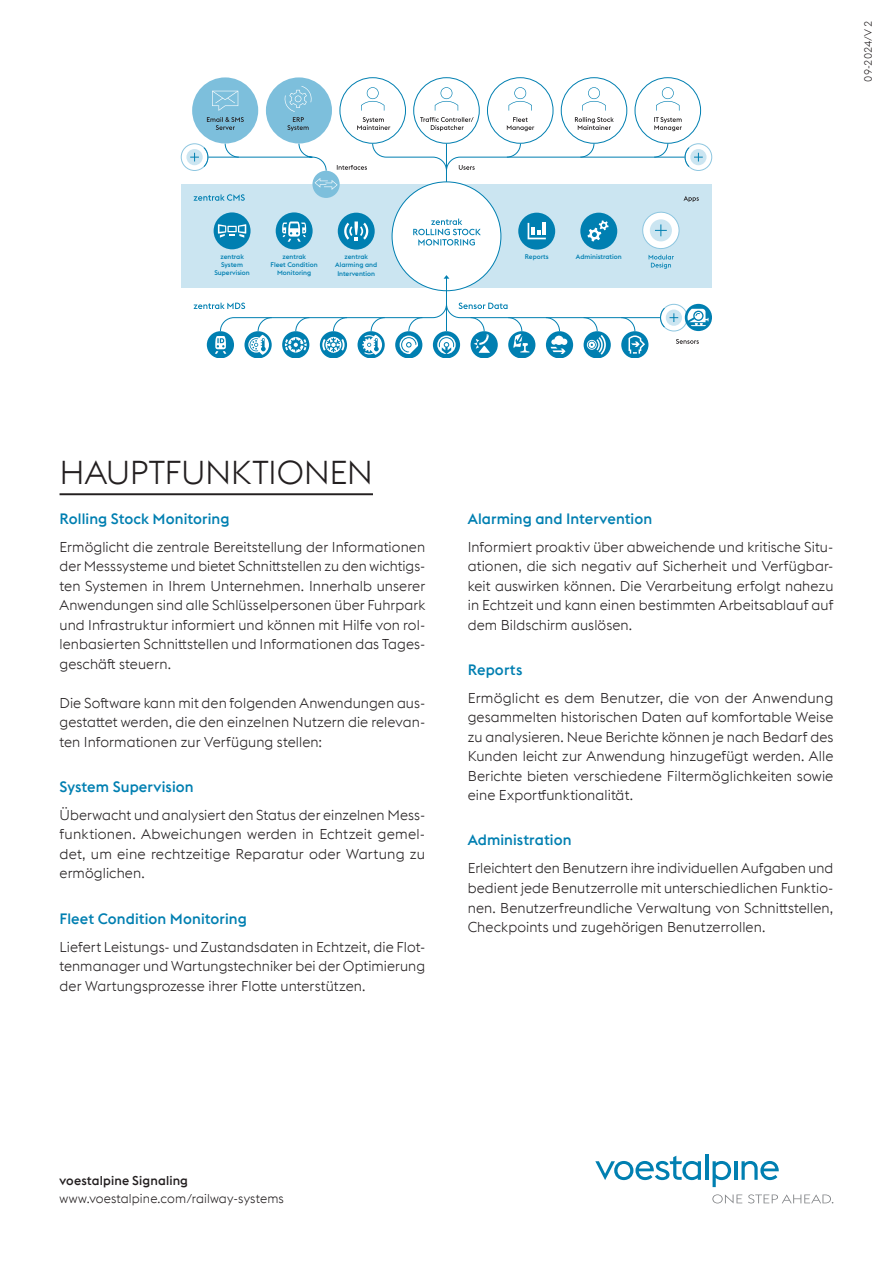
<style>
.page{position:relative;width:893px;height:1263px;background:#fff}
.page>*{position:absolute;margin:0;border:0;box-sizing:border-box;transform-origin:0 0}
.HL-1-schwarz{font:300 33px "voestalpine";letter-spacing:-.01em;color:#231f20}
.Sub-HL-2-boe{font:500 15px "voestalpine";letter-spacing:.005em;color:#007fb1}
.Copy{font:300 14.25px/19.5px "voestalpine";letter-spacing:.01em;color:#231f20;text-align:justify}
.t1{font:300 12.75px "voestalpine";letter-spacing:.01em;color:#231f20}
.t2{font:500 12.75px "voestalpine";letter-spacing:.01em;color:#231f20}
.Druck-ID{font:300 10.5px "voestalpine";color:#231f20}
.t3{font:500 6.75px/7.9px "voestalpine";color:#007fb1;text-align:center}
</style>
<div class="page">
<hr style="left:60px;top:493px;width:313px;height:2px;background:#231f20">
<div style="left:181px;top:185px;width:531px;height:103px;background:#cbe5f1"></div>
<div style="left:276px;top:212px;width:37px;height:37px;background:#007fb1;border-radius:50%"></div>
<svg style="left:282px;top:221px;width:24px;height:21px"></svg>
<div style="left:518px;top:213px;width:37px;height:37px;background:#007fb1;border-radius:50%"></div>
<svg style="left:528px;top:223px;width:18px;height:16px"></svg>
<div style="left:580px;top:213px;width:37px;height:37px;background:#007fb1;border-radius:50%"></div>
<svg style="left:587px;top:220px;width:22px;height:21px"></svg>
<div style="left:338px;top:213px;width:37px;height:37px;background:#007fb1;border-radius:50%"></div>
<svg style="left:344px;top:221px;width:24px;height:20px"></svg>
<hr style="left:446px;top:144px;width:1px;height:85px;background:#007fb1">
<div style="left:392px;top:182px;width:109px;height:109px;background:#fff;border-radius:50%"></div>
<svg style="left:413px;top:219px;width:68px;height:27px"></svg>
<hr style="left:446px;top:277px;width:1px;height:54px;background:#007fb1">
<svg style="left:444px;top:275px;width:5px;height:4px"></svg>
<div style="left:214px;top:212px;width:37px;height:37px;background:#007fb1;border-radius:50%"></div>
<svg style="left:218px;top:224px;width:28px;height:14px"></svg>
<svg style="left:193px;top:194px;width:52px;height:7px"></svg>
<svg style="left:683px;top:196px;width:16px;height:6px"></svg>
<svg style="left:642px;top:211px;width:38px;height:58px"></svg>
<svg style="left:181px;top:144px;width:27px;height:26px"></svg>
<div style="left:181px;top:144px;width:27px;height:27px;border:1px solid #8dc6e0;border-radius:50%"></div>
<svg style="left:186px;top:149px;width:17px;height:16px"></svg>
<svg style="left:190px;top:143px;width:137px;height:28px"></svg>
<svg style="left:685px;top:144px;width:27px;height:26px"></svg>
<div style="left:685px;top:144px;width:27px;height:27px;border:1px solid #8dc6e0;border-radius:50%"></div>
<div style="left:690px;top:149px;width:16px;height:16px;background:#cbe5f1;border-radius:50%"></div>
<svg style="left:337px;top:143px;width:366px;height:28px"></svg>
<svg style="left:685px;top:304px;width:27px;height:27px"></svg>
<svg style="left:193px;top:303px;width:515px;height:54px"></svg>
<div style="left:312px;top:171px;width:28px;height:27px;background:#7dbfdc;border-radius:50%"></div>
<svg style="left:315px;top:178px;width:23px;height:12px"></svg>
<div style="left:340px;top:77px;width:66px;height:67px;border:1px solid #007fb1;border-radius:50%"></div>
<svg style="left:357px;top:117px;width:33px;height:13px"></svg>
<svg style="left:361px;top:87px;width:23px;height:24px"></svg>
<div style="left:413px;top:77px;width:66px;height:67px;border:1px solid #007fb1;border-radius:50%"></div>
<svg style="left:420px;top:117px;width:54px;height:14px"></svg>
<svg style="left:435px;top:87px;width:23px;height:24px"></svg>
<div style="left:487px;top:77px;width:66px;height:67px;border:1px solid #007fb1;border-radius:50%"></div>
<svg style="left:507px;top:117px;width:27px;height:14px"></svg>
<svg style="left:509px;top:87px;width:23px;height:24px"></svg>
<div style="left:561px;top:77px;width:66px;height:67px;border:1px solid #007fb1;border-radius:50%"></div>
<svg style="left:575px;top:117px;width:39px;height:13px"></svg>
<svg style="left:582px;top:87px;width:24px;height:24px"></svg>
<div style="left:635px;top:77px;width:66px;height:67px;border:1px solid #007fb1;border-radius:50%"></div>
<svg style="left:654px;top:117px;width:28px;height:14px"></svg>
<svg style="left:656px;top:87px;width:23px;height:24px"></svg>
<div style="left:192px;top:77px;width:66px;height:67px;background:#7dbfdc;border-radius:50%"></div>
<svg style="left:207px;top:117px;width:37px;height:13px"></svg>
<svg style="left:212px;top:91px;width:26px;height:20px"></svg>
<div style="left:266px;top:77px;width:66px;height:67px;background:#7dbfdc;border-radius:50%"></div>
<svg style="left:284px;top:86px;width:28px;height:45px"></svg>
<svg style="left:595px;top:1156px;width:106px;height:24px"></svg>
<hr style="left:705px;top:1154px;width:3px;height:26px;background:#007fb1">
<svg style="left:713px;top:1161px;width:18px;height:26px"></svg>
<hr style="left:734px;top:1161px;width:3px;height:19px;background:#007fb1">
<svg style="left:741px;top:1161px;width:38px;height:19px"></svg>
<svg style="left:712px;top:1194px;width:30px;height:9px"></svg>
<svg style="left:748px;top:1194px;width:85px;height:9px"></svg>
<p class="t3" style="left:214px;top:253px;width:37px">zentrak<br>System<br>Supervision</p>
<p class="t3" style="left:271px;top:253px;width:49px">zentrak<br>Fleet Condition<br>Monitoring</p>
<p class="t3" style="left:345px;top:253px;width:25px">zentrak</p>
<p class="t3" style="left:525px;top:253px;width:25px">Reports</p>
<p class="t3" style="left:576px;top:253px;width:47px">Administration</p>
<p class="t3" style="left:335px;top:261px;width:43px">Alarming and<br>Intervention</p>
<p class="Druck-ID" style="left:862px;top:82px;width:62px;rotate:-90deg">09-2024/V2</p>
<p class="HL-1-schwarz" style="left:60px;top:453px;width:315px">HAUPTFUNKTIONEN</p>
<p class="Sub-HL-2-boe" style="left:60px;top:509px;width:172px">Rolling Stock Monitoring</p>
<p class="Copy" style="left:60px;top:537px;width:367px">Ermöglicht die zentrale Bereitstellung der Informationen der Messsysteme und bietet Schnittstellen zu den wichtigs&shy;ten Systemen in Ihrem Unternehmen. Innerhalb unserer Anwendungen sind alle Schlüsselpersonen über Fuhrpark und Infrastruktur informiert und können mit Hilfe von rol&shy;lenbasierten Schnittstellen und Informationen das Tages&shy;geschäft steuern.</p>
<p class="Copy" style="left:60px;top:693px;width:367px">Die Software kann mit den folgenden Anwendungen aus&shy;gestattet werden, die den einzelnen Nutzern die relevan&shy;ten Informationen zur Verfügung stellen:</p>
<p class="Sub-HL-2-boe" style="left:60px;top:777px;width:136px">System Supervision</p>
<p class="Copy" style="left:60px;top:805px;width:367px">Überwacht und analysiert den Status der einzelnen Mess&shy;funktionen. Abweichungen werden in Echtzeit gemel&shy;det, um eine rechtzeitige Reparatur oder Wartung zu ermöglichen.</p>
<p class="Sub-HL-2-boe" style="left:60px;top:909px;width:189px">Fleet Condition Monitoring</p>
<p class="Copy" style="left:60px;top:937px;width:367px">Liefert Leistungs- und Zustandsdaten in Echtzeit, die Flot&shy;tenmanager und Wartungstechniker bei der Optimierung der Wartungsprozesse ihrer Flotte unterstützen.</p>
<p class="Sub-HL-2-boe" style="left:468px;top:509px;width:186px">Alarming and Intervention</p>
<p class="Copy" style="left:468px;top:537px;width:367px">Informiert proaktiv über abweichende und kritische Situ&shy;ationen, die sich negativ auf Sicherheit und Verfügbar&shy;keit auswirken können. Die Verarbeitung erfolgt nahezu in Echtzeit und kann einen bestimmten Arbeitsablauf auf dem Bildschirm auslösen.</p>
<p class="Sub-HL-2-boe" style="left:468px;top:660px;width:56px">Reports</p>
<p class="Copy" style="left:468px;top:688px;width:367px">Ermöglicht es dem Benutzer, die von der Anwendung gesammelten historischen Daten auf komfortable Weise zu analysieren. Neue Berichte können je nach Bedarf des Kunden leicht zur Anwendung hinzugefügt werden. Alle Berichte bieten verschiedene Filtermöglichkeiten sowie eine Exportfunktionalität.</p>
<p class="Sub-HL-2-boe" style="left:468px;top:831px;width:105px">Administration</p>
<p class="Copy" style="left:468px;top:859px;width:367px">Erleichtert den Benutzern ihre individuellen Aufgaben und bedient jede Benutzerrolle mit unterschiedlichen Funktio&shy;nen. Benutzerfreundliche Verwaltung von Schnittstellen, Checkpoints und zugehörigen Benutzerrollen.</p>
<p class="t2" style="left:60px;top:1173px;width:130px">voestalpine Signaling</p>
<p class="t1" style="left:60px;top:1191px;width:226px">www.voestalpine.com/railway-systems</p>
</div>
